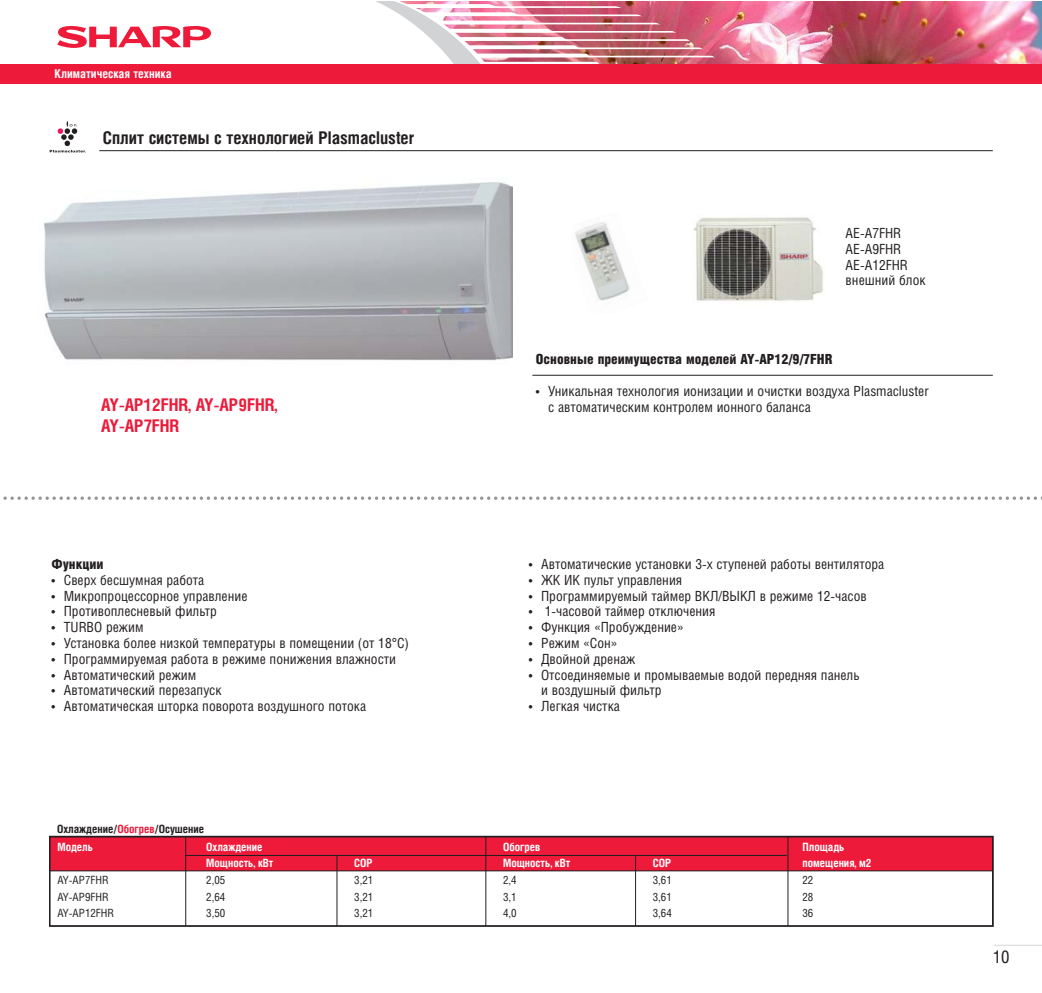
<style>
.page{position:relative;width:1042px;height:993px;background:#fff}
.page>*{position:absolute;margin:0;border:0;box-sizing:border-box;transform-origin:0 0}
.t1{font:700 17.5px "Helios Cond";color:#231f20}
.t2{font:700 17.5px/21px "Helios Cond";color:#ed1a3a}
.t3{font:17.5px "Helios Cond";color:#231f20}
.t4{font:14px/15.8px "Helios Cond";color:#231f20}
.t5{font:900 14px "Helios Cond";color:#231f20}
.t6{font:700 12.25px "Helios Cond";color:#fff}
.t7{font:11.38px "Helios Cond";color:#231f20}
.t8{font:700 11.38px "Helios Cond";color:#fff}
.t9{font:700 11.38px/18px "Helios Cond";color:#231f20}
.s1{color:#ed1a3a}
.s2{color:#fff}
</style>
<div class="page">
<img style="left:43px;top:182px;width:469px;height:179px">
<img style="left:693px;top:217px;width:130px;height:84px">
<img style="left:575px;top:222px;width:55px;height:79px">
<svg style="left:50px;top:121px;width:36px;height:31px"></svg>
<hr style="left:99px;top:150px;width:893px;height:1px;background:#231f20">
<hr style="left:532px;top:375px;width:460px;height:1px;background:#231f20">
<svg style="left:3px;top:496px;width:1038px;height:4px"></svg>
<img style="left:811px;top:2px;width:230px;height:62px">
<img style="left:57px;top:2px;width:754px;height:62px">
<div style="left:0;top:64px;width:1041px;height:20px;background:#ed1a3a"></div>
<hr style="left:993px;top:944px;width:48px;height:1px;background:#d5d7d8">
<div style="left:50px;top:835px;width:942px;height:35px;background:#ed1a3a"></div>
<hr style="left:185px;top:836px;width:1px;height:89px;background:#231f20">
<hr style="left:185px;top:855px;width:601px;height:1px;background:#231f20">
<hr style="left:50px;top:870px;width:942px;height:1px;background:#231f20">
<hr style="left:336px;top:855px;width:1px;height:70px;background:#231f20">
<hr style="left:485px;top:836px;width:1px;height:89px;background:#231f20">
<hr style="left:635px;top:855px;width:1px;height:70px;background:#231f20">
<hr style="left:787px;top:836px;width:1px;height:89px;background:#231f20">
<div style="left:50px;top:835px;width:943px;height:91px;border:2px solid #231f20"></div>
<p class="t6" style="left:55px;top:68px;width:118px">Климатическая техника</p>
<p class="t1" style="left:103px;top:130px;width:313px">Cплит системы с технологией Plasmacluster</p>
<p class="t2" style="left:101px;top:396px;width:178px">AY-AP12FHR, AY-AP9FHR,<br>AY-AP7FHR</p>
<p class="t5" style="left:51px;top:558px;width:54px">Функции</p>
<p class="t4" style="left:51px;top:573px;width:154px">• Сверх бесшумная работа</p>
<p class="t4" style="left:51px;top:589px;width:198px">• Микропроцессорное управление</p>
<p class="t4" style="left:51px;top:605px;width:167px">• Противоплесневый фильтр</p>
<p class="t4" style="left:51px;top:620px;width:94px">• TURBO режим</p>
<p class="t4" style="left:51px;top:636px;width:359px">• Установка более низкой температуры в помещении (от 18°С)</p>
<p class="t4" style="left:51px;top:652px;width:346px">• Программируемая работа в режиме понижения влажности</p>
<p class="t4" style="left:51px;top:668px;width:146px">• Автоматический режим</p>
<p class="t4" style="left:51px;top:683px;width:172px">• Автоматический перезапуск</p>
<p class="t4" style="left:51px;top:699px;width:316px">• Автоматическая шторка поворота воздушного потока</p>
<p class="t4" style="left:845px;top:227px;width:81px">AE-A7FHR<br>AE-A9FHR<br>AE-A12FHR внешний блок</p>
<p class="t5" style="left:536px;top:354px;width:298px">Основные преимущества моделей AY-AP12/9/7FHR</p>
<p class="t4" style="left:548px;top:384px;width:382px;text-indent:-12px">• Уникальная технология ионизации и очистки воздуха Plasmacluster с автоматическим контролем ионного баланса</p>
<p class="t4" style="left:528px;top:557px;width:357px">• Автоматические установки 3-х ступеней работы вентилятора</p>
<p class="t4" style="left:528px;top:573px;width:155px">• ЖК ИК пульт управления</p>
<p class="t4" style="left:528px;top:589px;width:339px">• Программируемый таймер ВКЛ/ВЫКЛ в режиме 12-часов</p>
<p class="t4" style="left:528px;top:605px;width:188px">• 1-часовой таймер отключения</p>
<p class="t4" style="left:528px;top:620px;width:157px">• Функция «Пробуждение»</p>
<p class="t4" style="left:528px;top:636px;width:90px">• Режим «Сон»</p>
<p class="t4" style="left:528px;top:652px;width:108px">• Двойной дренаж</p>
<p class="t4" style="left:541px;top:668px;width:320px;text-indent:-12px">• Отсоединяемые и промываемые водой передняя панель и воздушный фильтр</p>
<p class="t4" style="left:528px;top:699px;width:93px">• Легкая чистка</p>
<p class="t9" style="left:57px;top:820px;width:148px">Охлаждение/<span class="s1">Обогрев</span>/Осушение<br><span class="s2">Модель</span></p>
<p class="t8" style="left:206px;top:841px;width:58px">Охлаждение</p>
<p class="t8" style="left:503px;top:841px;width:39px">Обогрев</p>
<p class="t8" style="left:802px;top:841px;width:43px">Площадь</p>
<p class="t8" style="left:206px;top:858px;width:69px">Мощность, кВт</p>
<p class="t8" style="left:354px;top:858px;width:20px">COP</p>
<p class="t8" style="left:503px;top:858px;width:69px">Мощность, кВт</p>
<p class="t8" style="left:652px;top:858px;width:20px">COP</p>
<p class="t8" style="left:802px;top:858px;width:71px">помещения, м2</p>
<p class="t7" style="left:57px;top:875px;width:53px">AY-AP7FHR</p>
<p class="t7" style="left:206px;top:875px;width:21px">2,05</p>
<p class="t7" style="left:354px;top:875px;width:21px">3,21</p>
<p class="t7" style="left:503px;top:875px;width:15px">2,4</p>
<p class="t7" style="left:652px;top:875px;width:21px">3,61</p>
<p class="t7" style="left:802px;top:875px;width:12px">22</p>
<p class="t7" style="left:57px;top:891px;width:53px">AY-AP9FHR</p>
<p class="t7" style="left:206px;top:891px;width:21px">2,64</p>
<p class="t7" style="left:354px;top:891px;width:21px">3,21</p>
<p class="t7" style="left:503px;top:891px;width:15px">3,1</p>
<p class="t7" style="left:652px;top:891px;width:21px">3,61</p>
<p class="t7" style="left:802px;top:891px;width:12px">28</p>
<p class="t7" style="left:57px;top:908px;width:58px">AY-AP12FHR</p>
<p class="t7" style="left:206px;top:908px;width:21px">3,50</p>
<p class="t7" style="left:354px;top:908px;width:21px">3,21</p>
<p class="t7" style="left:503px;top:908px;width:15px">4,0</p>
<p class="t7" style="left:652px;top:908px;width:21px">3,64</p>
<p class="t7" style="left:802px;top:908px;width:12px">36</p>
<p class="t3" style="left:992px;top:949px;width:18px">10</p>
</div>
